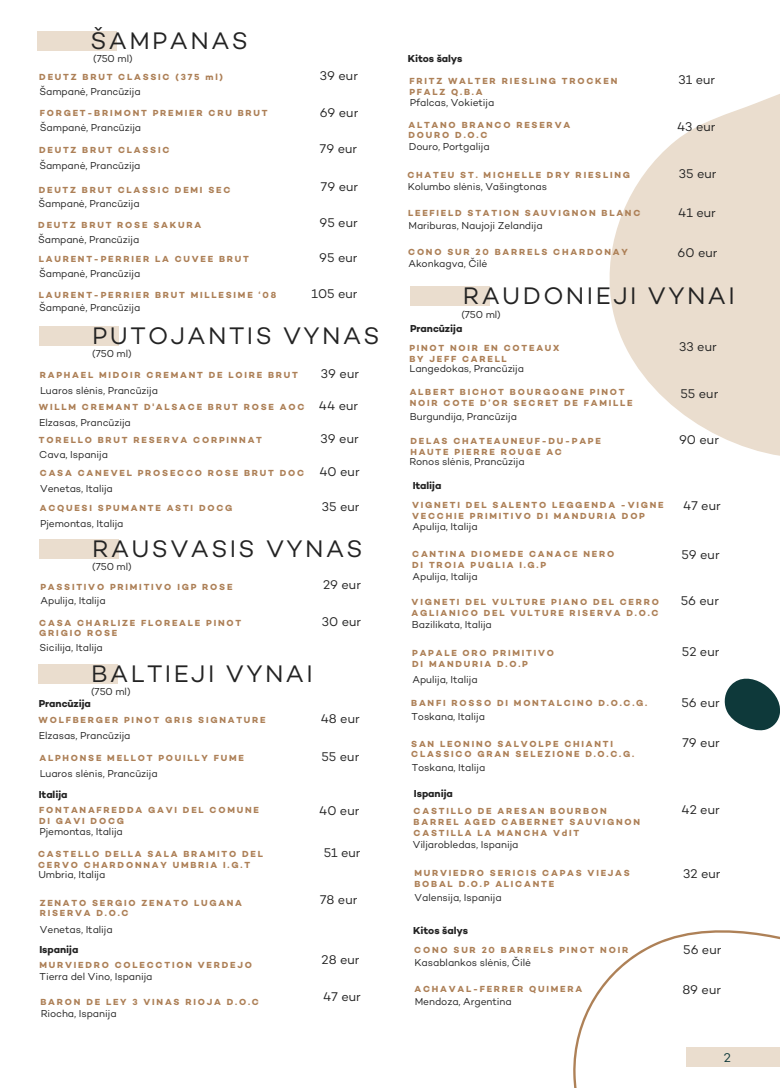
<style>
.page{position:relative;width:780px;height:1088px;background:#fff}
.page>*{position:absolute;margin:0;border:0;box-sizing:border-box;transform-origin:0 0}
.t1{font:24.38px "Campton";letter-spacing:.1em;color:#232323}
.t2{font:12.88px "Campton";color:#232323}
.t3{font:12.88px "Campton";color:#0e393a}
.t4{font:10.25px "Campton";letter-spacing:-.005em;color:#232323}
.t5{font:700 10.25px "Campton";letter-spacing:-.005em;color:#232323}
.t6{font:700 9px/10.8px "Campton";letter-spacing:.2em;color:#ad8057}
.s1{font-weight:400;font-size:12.88px;color:#232323}
</style>
<div class="page">
<svg style="left:609px;top:94px;width:171px;height:362px;fill:#eaddce"></svg>
<svg style="left:573px;top:930px;width:207px;height:158px"></svg>
<svg style="left:724px;top:678px;width:56px;height:53px"></svg>
<div style="left:37px;top:31px;width:80px;height:19px;background:#eaddce"></div>
<div style="left:39px;top:326px;width:79px;height:19px;background:#eaddce"></div>
<div style="left:38px;top:664px;width:79px;height:19px;background:#eaddce"></div>
<div style="left:39px;top:539px;width:79px;height:19px;background:#eaddce"></div>
<div style="left:410px;top:286px;width:79px;height:19px;background:#eaddce"></div>
<h1 class="t1" style="left:90px;top:25px;width:159px">ŠAMPANAS</h1>
<p class="t4" style="left:93px;top:52px;width:41px">(750 ml)</p>
<p class="t4" style="left:40px;top:85px;width:103px">Šampanė, Prancūzija</p>
<p class="t6" style="left:40px;top:107px;width:229px">FORGET-BRIMONT PREMIER CRU BRUT</p>
<h2 class="t2" style="left:319px;top:105px;width:40px">69 eur</h2>
<p class="t4" style="left:40px;top:121px;width:103px">Šampanė, Prancūzija</p>
<p class="t6" style="left:39px;top:144px;width:132px">DEUTZ BRUT CLASSIC</p>
<h2 class="t2" style="left:320px;top:141px;width:39px">79 eur</h2>
<p class="t4" style="left:39px;top:159px;width:103px">Šampanė, Prancūzija</p>
<p class="t6" style="left:39px;top:71px;width:185px">DEUTZ BRUT CLASSIC (375 ml)</p>
<h2 class="t2" style="left:320px;top:67px;width:40px">39 eur</h2>
<p class="t6" style="left:39px;top:184px;width:193px">DEUTZ BRUT CLASSIC DEMI SEC</p>
<h2 class="t2" style="left:321px;top:179px;width:39px">79 eur</h2>
<p class="t4" style="left:39px;top:197px;width:103px">Šampanė, Prancūzija</p>
<p class="t6" style="left:38px;top:220px;width:164px">DEUTZ BRUT ROSE SAKURA</p>
<h2 class="t2" style="left:319px;top:215px;width:40px">95 eur</h2>
<p class="t4" style="left:38px;top:233px;width:103px">Šampanė, Prancūzija</p>
<p class="t6" style="left:39px;top:254px;width:212px">LAURENT-PERRIER LA CUVEE BRUT</p>
<h2 class="t2" style="left:319px;top:250px;width:40px">95 eur</h2>
<p class="t4" style="left:39px;top:267px;width:103px">Šampanė, Prancūzija</p>
<p class="t6" style="left:39px;top:290px;width:239px">LAURENT-PERRIER BRUT MILLESIME ‘08</p>
<h2 class="t2" style="left:311px;top:286px;width:47px">105 eur</h2>
<p class="t4" style="left:39px;top:301px;width:103px">Šampanė, Prancūzija</p>
<h1 class="t1" style="left:92px;top:320px;width:289px">PUTOJANTIS VYNAS</h1>
<p class="t4" style="left:92px;top:347px;width:41px">(750 ml)</p>
<p class="t4" style="left:40px;top:384px;width:119px">Luaros slėnis, Prancūzija</p>
<p class="t6" style="left:40px;top:369px;width:259px">RAPHAEL MIDOIR CREMANT DE LOIRE BRUT</p>
<h2 class="t2" style="left:321px;top:366px;width:40px">39 eur</h2>
<p class="t6" style="left:39px;top:402px;width:321px">WILLM CREMANT D'ALSACE BRUT ROSE AOC <span class="s1">44 eur</span></p>
<p class="t4" style="left:39px;top:416px;width:93px">Elzasas, Prancūzija</p>
<p class="t6" style="left:40px;top:468px;width:321px">CASA CANEVEL PROSECCO ROSE BRUT DOC <span class="s1">40 eur</span></p>
<p class="t4" style="left:40px;top:482px;width:74px">Venetas, Italija</p>
<p class="t6" style="left:39px;top:434px;width:224px">TORELLO BRUT RESERVA CORPINNAT</p>
<h2 class="t2" style="left:320px;top:430px;width:40px">39 eur</h2>
<p class="t4" style="left:39px;top:448px;width:70px">Cava, Ispanija</p>
<p class="t6" style="left:40px;top:503px;width:194px">ACQUESI SPUMANTE ASTI DOCG</p>
<h2 class="t2" style="left:322px;top:499px;width:39px">35 eur</h2>
<p class="t4" style="left:40px;top:517px;width:85px">Pjemontas, Italija</p>
<h1 class="t1" style="left:92px;top:533px;width:272px">RAUSVASIS VYNAS</h1>
<p class="t4" style="left:92px;top:560px;width:41px">(750 ml)</p>
<p class="t4" style="left:41px;top:594px;width:67px">Apulija, Italija</p>
<p class="t6" style="left:40px;top:581px;width:194px">PASSITIVO PRIMITIVO IGP ROSE</p>
<h2 class="t2" style="left:323px;top:577px;width:39px">29 eur</h2>
<p class="t6" style="left:39px;top:617px;width:203px">CASA CHARLIZE FLOREALE PINOT<br>GRIGIO ROSE</p>
<h2 class="t2" style="left:322px;top:614px;width:41px">30 eur</h2>
<p class="t4" style="left:40px;top:641px;width:65px">Sicilija, Italija</p>
<h1 class="t1" style="left:91px;top:658px;width:223px">BALTIEJI VYNAI</h1>
<p class="t4" style="left:91px;top:685px;width:41px">(750 ml)</p>
<p class="t4" style="left:39px;top:729px;width:93px">Elzasas, Prancūzija</p>
<p class="t6" style="left:39px;top:752px;width:206px">ALPHONSE MELLOT POUILLY FUME</p>
<h2 class="t2" style="left:321px;top:749px;width:39px">55 eur</h2>
<p class="t4" style="left:40px;top:767px;width:119px">Luaros slėnis, Prancūzija</p>
<p class="t5" style="left:39px;top:697px;width:54px">Prancūzija</p>
<p class="t6" style="left:39px;top:714px;width:228px">WOLFBERGER PINOT GRIS SIGNATURE</p>
<h2 class="t2" style="left:320px;top:711px;width:41px">48 eur</h2>
<p class="t5" style="left:39px;top:788px;width:30px">Italija</p>
<p class="t6" style="left:39px;top:805px;width:221px">FONTANAFREDDA GAVI DEL COMUNE<br>DI GAVI DOCG</p>
<h2 class="t2" style="left:319px;top:803px;width:42px">40 eur</h2>
<p class="t4" style="left:39px;top:825px;width:85px">Pjemontas, Italija</p>
<p class="t6" style="left:38px;top:848px;width:226px">CASTELLO DELLA SALA BRAMITO DEL<br>CERVO CHARDONNAY UMBRIA I.G.T</p>
<h2 class="t2" style="left:323px;top:844px;width:38px">51 eur</h2>
<p class="t4" style="left:38px;top:868px;width:69px">Umbria, Italija</p>
<p class="t6" style="left:40px;top:897px;width:204px">ZENATO SERGIO ZENATO LUGANA<br>RISERVA D.O.C</p>
<h2 class="t2" style="left:320px;top:892px;width:39px">78 eur</h2>
<p class="t4" style="left:40px;top:923px;width:74px">Venetas, Italija</p>
<p class="t5" style="left:39px;top:943px;width:40px">Ispanija</p>
<p class="t6" style="left:39px;top:959px;width:214px">MURVIEDRO COLECCTION VERDEJO</p>
<p class="t4" style="left:40px;top:970px;width:114px">Tierra del Vino, Ispanija</p>
<p class="t6" style="left:40px;top:996px;width:220px">BARON DE LEY 3 VINAS RIOJA D.O.C</p>
<p class="t4" style="left:41px;top:1007px;width:77px">Riocha, Ispanija</p>
<h2 class="t2" style="left:321px;top:951px;width:40px">28 eur</h2>
<h2 class="t2" style="left:323px;top:988px;width:39px">47 eur</h2>
<p class="t5" style="left:408px;top:52px;width:56px">Kitos šalys</p>
<p class="t6" style="left:409px;top:75px;width:209px">FRITZ WALTER RIESLING TROCKEN<br>PFALZ Q.B.A</p>
<h2 class="t2" style="left:678px;top:72px;width:38px">31 eur</h2>
<p class="t4" style="left:409px;top:96px;width:86px">Pfalcas, Vokietija</p>
<p class="t6" style="left:408px;top:119px;width:163px">ALTANO BRANCO RESERVA<br>DOURO D.O.C</p>
<h2 class="t2" style="left:677px;top:118px;width:40px">43 eur</h2>
<p class="t4" style="left:409px;top:140px;width:82px">Douro, Portgalija</p>
<p class="t6" style="left:407px;top:170px;width:224px">CHATEU ST. MICHELLE DRY RIESLING</p>
<h2 class="t2" style="left:678px;top:166px;width:39px">35 eur</h2>
<p class="t4" style="left:407px;top:180px;width:141px">Kolumbo slėnis, Vašingtonas</p>
<p class="t6" style="left:408px;top:207px;width:234px">LEEFIELD STATION SAUVIGNON BLANC</p>
<h2 class="t2" style="left:678px;top:205px;width:39px">41 eur</h2>
<p class="t4" style="left:408px;top:219px;width:136px">Mariburas, Naujoji Zelandija</p>
<p class="t6" style="left:408px;top:247px;width:221px">CONO SUR 20 BARRELS CHARDONAY</p>
<h2 class="t2" style="left:677px;top:245px;width:41px">60 eur</h2>
<p class="t4" style="left:408px;top:257px;width:81px">Akonkagva, Čilė</p>
<h1 class="t1" style="left:463px;top:280px;width:273px">RAUDONIEJI VYNAI</h1>
<p class="t4" style="left:461px;top:308px;width:41px">(750 ml)</p>
<p class="t5" style="left:410px;top:322px;width:54px">Prancūzija</p>
<p class="t6" style="left:409px;top:343px;width:151px">PINOT NOIR EN COTEAUX<br>BY JEFF CARELL</p>
<h2 class="t2" style="left:679px;top:339px;width:39px">33 eur</h2>
<p class="t4" style="left:409px;top:362px;width:116px">Langedokas, Prancūzija</p>
<p class="t6" style="left:409px;top:387px;width:224px">ALBERT BICHOT BOURGOGNE PINOT<br>NOIR COTE D’OR SECRET DE FAMILLE</p>
<h2 class="t2" style="left:680px;top:385px;width:39px">55 eur</h2>
<p class="t4" style="left:410px;top:410px;width:109px">Burgundija, Prancūzija</p>
<p class="t6" style="left:410px;top:435px;width:192px">DELAS CHATEAUNEUF-DU-PAPE<br>HAUTE PIERRE ROUGE AC</p>
<h2 class="t2" style="left:679px;top:431px;width:41px">90 eur</h2>
<p class="t4" style="left:409px;top:455px;width:117px">Ronos slėnis, Prancūzija</p>
<p class="t5" style="left:412px;top:478px;width:30px">Italija</p>
<p class="t6" style="left:412px;top:499px;width:253px">VIGNETI DEL SALENTO LEGGENDA -VIGNE<br>VECCHIE PRIMITIVO DI MANDURIA DOP</p>
<h2 class="t2" style="left:683px;top:497px;width:39px">47 eur</h2>
<p class="t4" style="left:412px;top:520px;width:67px">Apulija, Italija</p>
<p class="t6" style="left:412px;top:548px;width:203px">CANTINA DIOMEDE CANACE NERO<br>DI TROIA PUGLIA I.G.P</p>
<h2 class="t2" style="left:681px;top:547px;width:40px">59 eur</h2>
<p class="t4" style="left:412px;top:570px;width:67px">Apulija, Italija</p>
<p class="t6" style="left:411px;top:596px;width:249px">VIGNETI DEL VULTURE PIANO DEL CERRO<br>AGLIANICO DEL VULTURE RISERVA D.O.C</p>
<h2 class="t2" style="left:680px;top:593px;width:40px">56 eur</h2>
<p class="t4" style="left:412px;top:618px;width:81px">Bazilikata, Italija</p>
<p class="t6" style="left:412px;top:647px;width:143px">PAPALE ORO PRIMITIVO<br>DI MANDURIA D.O.P</p>
<h2 class="t2" style="left:682px;top:644px;width:39px">52 eur</h2>
<p class="t4" style="left:412px;top:673px;width:67px">Apulija, Italija</p>
<p class="t6" style="left:411px;top:697px;width:237px">BANFI ROSSO DI MONTALCINO D.O.C.G.</p>
<h2 class="t2" style="left:681px;top:695px;width:40px">56 eur</h2>
<p class="t4" style="left:411px;top:710px;width:75px">Toskana, Italija</p>
<p class="t6" style="left:411px;top:738px;width:224px">SAN LEONINO SALVOLPE CHIANTI<br>CLASSICO GRAN SELEZIONE D.O.C.G.</p>
<h2 class="t2" style="left:682px;top:735px;width:39px">79 eur</h2>
<p class="t4" style="left:412px;top:761px;width:75px">Toskana, Italija</p>
<p class="t6" style="left:413px;top:805px;width:228px">CASTILLO DE ARESAN BOURBON<br>BARREL AGED CABERNET SAUVIGNON<br>CASTILLA LA MANCHA VdIT</p>
<h2 class="t2" style="left:681px;top:802px;width:40px">42 eur</h2>
<p class="t4" style="left:413px;top:838px;width:107px">Viljarobledas, Ispanija</p>
<p class="t6" style="left:414px;top:868px;width:217px">MURVIEDRO SERICIS CAPAS VIEJAS<br>BOBAL D.O.P ALICANTE</p>
<h2 class="t2" style="left:683px;top:865px;width:39px">32 eur</h2>
<p class="t4" style="left:414px;top:891px;width:89px">Valensija, Ispanija</p>
<p class="t5" style="left:414px;top:787px;width:40px">Ispanija</p>
<p class="t5" style="left:413px;top:924px;width:56px">Kitos šalys</p>
<p class="t6" style="left:414px;top:944px;width:215px">CONO SUR 20 BARRELS PINOT NOIR</p>
<h2 class="t2" style="left:683px;top:942px;width:40px">56 eur</h2>
<p class="t4" style="left:414px;top:956px;width:118px">Kasablankos slėnis, Čilė</p>
<p class="t6" style="left:414px;top:984px;width:169px">ACHAVAL-FERRER QUIMERA</p>
<h2 class="t2" style="left:682px;top:982px;width:40px">89 eur</h2>
<p class="t4" style="left:414px;top:995px;width:98px">Mendoza, Argentina</p>
<h2 class="t3" style="left:723px;top:1049px;width:9px">2</h2>
</div>
